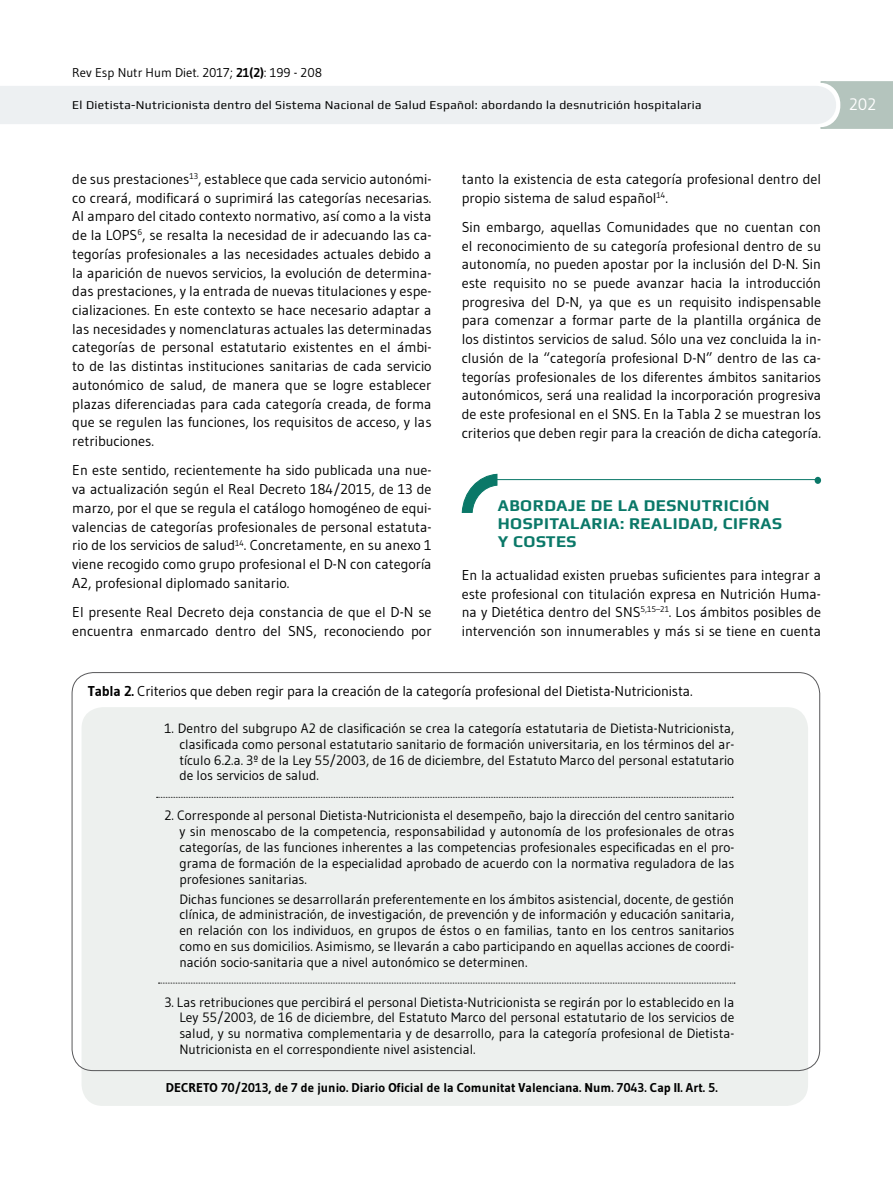
<style>
.page{position:relative;width:893px;height:1191px;background:#fff}
.page>*{position:absolute;margin:0;border:0;box-sizing:border-box;transform-origin:0 0}
.t1{font:700 16.5px/18px "Play";letter-spacing:.03em;color:#0a7868}
.t2{font:16.5px "Gudea";color:#fff}
.t3{font:14.25px/18.8px "Gudea";color:#000;text-align:justify}
.t4{font:13.5px/15.8px "Gudea";color:#000;text-align:justify}
.t5{font:700 12.75px "Gudea";color:#000}
.t6{font:12.75px "Gudea";color:#000}
.t7{font:12px "Play";letter-spacing:.03em;color:#000}
.s1{font-weight:700}
</style>
<div class="page">
<svg style="left:0;top:81px;width:893px;height:48px"></svg>
<hr style="left:491px;top:479px;width:324px;height:1px;background:#0a7868">
<div style="left:815px;top:477px;width:6px;height:7px;background:#0a7868;border-radius:50%"></div>
<svg style="left:461px;top:473px;width:37px;height:40px"></svg>
<div style="left:82px;top:707px;width:726px;height:399px;background:#edf0ee;border-radius:21px"></div>
<svg style="left:157px;top:797px;width:576px;height:1px"></svg>
<svg style="left:158px;top:982px;width:577px;height:1px"></svg>
<p class="t6" style="left:72px;top:65px;width:251px">Rev Esp Nutr Hum Diet. 2017; <span class="s1">21(2)</span>: 199 - 208</p>
<p class="t7" style="left:72px;top:98px;width:631px">El Dietista-Nutricionista dentro del Sistema Nacional de Salud Español: abordando la desnutrición hospitalaria</p>
<p class="t2" style="left:849px;top:94px;width:28px">202</p>
<p class="t3" style="left:72px;top:169px;width:361px">de sus prestaciones<sup>13</sup>, establece que cada servicio autonómi&shy;co creará, modificará o suprimirá las categorías necesarias.<br>Al amparo del citado contexto normativo, así como a la vista de la LOPS<sup>6</sup>, se resalta la necesidad de ir adecuando las ca&shy;tegorías profesionales a las necesidades actuales debido a la aparición de nuevos servicios, la evolución de determina&shy;das prestaciones, y la entrada de nuevas titulaciones y espe&shy;cializaciones. En este contexto se hace necesario adaptar a las necesidades y nomenclaturas actuales las determinadas categorías de personal estatutario existentes en el ámbi&shy;to de las distintas instituciones sanitarias de cada servicio autonómico de salud, de manera que se logre establecer plazas diferenciadas para cada categoría creada, de forma que se regulen las funciones, los requisitos de acceso, y las retribuciones.</p>
<p class="t3" style="left:72px;top:461px;width:361px">En este sentido, recientemente ha sido publicada una nue&shy;va actualización según el Real Decreto 184/2015, de 13 de marzo, por el que se regula el catálogo homogéneo de equi&shy;valencias de categorías profesionales de personal estatuta&shy;rio de los servicios de salud<sup>14</sup>. Concretamente, en su anexo 1 viene recogido como grupo profesional el D-N con categoría A2, profesional diplomado sanitario.</p>
<p class="t3" style="left:72px;top:602px;width:361px">El presente Real Decreto deja constancia de que el D-N se encuentra enmarcado dentro del SNS, reconociendo por</p>
<p class="t3" style="left:462px;top:169px;width:361px">tanto la existencia de esta categoría profesional dentro del propio sistema de salud español<sup>14</sup>.</p>
<p class="t3" style="left:462px;top:217px;width:361px">Sin embargo, aquellas Comunidades que no cuentan con el reconocimiento de su categoría profesional dentro de su autonomía, no pueden apostar por la inclusión del D-N. Sin este requisito no se puede avanzar hacia la introducción progresiva del D-N, ya que es un requisito indispensable para comenzar a formar parte de la plantilla orgánica de los distintos servicios de salud. Sólo una vez concluida la in&shy;clusión de la “categoría profesional D-N” dentro de las ca&shy;tegorías profesionales de los diferentes ámbitos sanitarios autonómicos, será una realidad la incorporación progresiva de este profesional en el SNS. En la Tabla 2 se muestran los criterios que deben regir para la creación de dicha categoría.</p>
<p class="t1" style="left:498px;top:496px;width:286px">ABORDAJE DE LA DESNUTRICIÓN<br>HOSPITALARIA: REALIDAD, CIFRAS<br>Y COSTES</p>
<p class="t3" style="left:462px;top:565px;width:361px">En la actualidad existen pruebas suficientes para integrar a este profesional con titulación expresa en Nutrición Huma&shy;na y Dietética dentro del SNS<sup>5,15–21</sup>. Los ámbitos posibles de intervención son innumerables y más si se tiene en cuenta</p>
<p class="t3" style="left:88px;top:681px;width:606px"><span class="s1">Tabla 2.</span> Criterios que deben regir para la creación de la categoría profesional del Dietista-Nutricionista.</p>
<p class="t4" style="left:179px;top:720px;width:556px;text-indent:-15px">1. Dentro del subgrupo A2 de clasificación se crea la categoría estatutaria de Dietista-Nutricionista, clasificada como personal estatutario sanitario de formación universitaria, en los términos del ar&shy;tículo 6.2.a. 3º de la Ley 55/2003, de 16 de diciembre, del Estatuto Marco del personal estatutario de los servicios de salud.</p>
<p class="t4" style="left:179px;top:807px;width:556px;text-indent:-15px">2. Corresponde al personal Dietista-Nutricionista el desempeño, bajo la dirección del centro sanitario y sin menoscabo de la competencia, responsabilidad y autonomía de los profesionales de otras categorías, de las funciones inherentes a las competencias profesionales especificadas en el pro&shy;grama de formación de la especialidad aprobado de acuerdo con la normativa reguladora de las profesiones sanitarias.</p>
<p class="t4" style="left:179px;top:890px;width:557px">Dichas funciones se desarrollarán preferentemente en los ámbitos asistencial, docente, de gestión clínica, de administración, de investigación, de prevención y de información y educación sanitaria, en relación con los individuos, en grupos de éstos o en familias, tanto en los centros sanitarios como en sus domicilios. Asimismo, se llevarán a cabo participando en aquellas acciones de coordi&shy;nación socio-sanitaria que a nivel autonómico se determinen.</p>
<p class="t4" style="left:179px;top:993px;width:556px;text-indent:-15px">3. Las retribuciones que percibirá el personal Dietista-Nutricionista se regirán por lo establecido en la Ley 55/2003, de 16 de diciembre, del Estatuto Marco del personal estatutario de los servicios de salud, y su normativa complementaria y de desarrollo, para la categoría profesional de Dietista-Nutricionista en el correspondiente nivel asistencial.</p>
<p class="t5" style="left:166px;top:1079px;width:553px">DECRETO 70/2013, de 7 de junio. Diario Oficial de la Comunitat Valenciana. Num. 7043. Cap II. Art. 5.</p>
</div>
